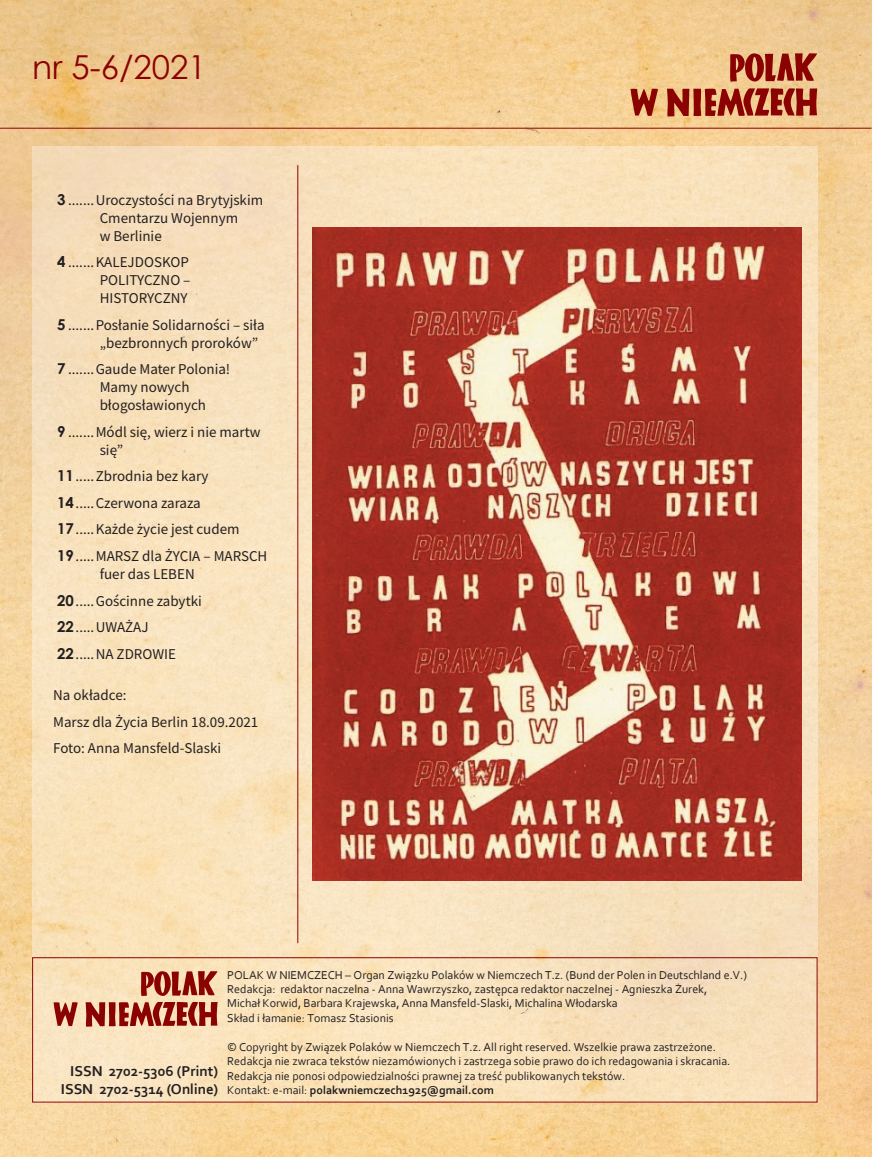
<style>
.page{position:relative;width:872px;height:1157px;background:#fff}
.page>*{position:absolute;margin:0;border:0;box-sizing:border-box;transform-origin:0 0}
.t1{font:33px "Century Gothic";color:#8b0202}
.t2{font:15px/26.5px "Source Sans Pro";color:#231f20}
.t3{font:700 15px/18px "Corbel";color:#231f20;text-align:right}
.t4{font:12px/14.4px "Corbel";color:#231f20}
.s1{font-family:"Century Gothic";font-weight:700}
.s2{font-weight:700}
</style>
<div class="page">
<img style="left:0;top:0;width:872px;height:1157px">
<svg style="left:730px;top:52px;width:87px;height:30px"></svg>
<svg style="left:667px;top:88px;width:150px;height:28px"></svg>
<svg style="left:630px;top:88px;width:28px;height:28px"></svg>
<hr style="left:0;top:128px;width:871px;height:1px;background:#8b0202">
<div style="left:32px;top:146px;width:785px;height:956px;background:#f9e2bd"></div>
<div style="left:32px;top:957px;width:785px;height:145px;border:1px solid #8b0202"></div>
<svg style="left:86px;top:970px;width:132px;height:56px"></svg>
<svg style="left:54px;top:1002px;width:24px;height:24px"></svg>
<hr style="left:297px;top:165px;width:1px;height:778px;background:#8b0202">
<img style="left:312px;top:228px;width:489px;height:652px">
<h1 class="t1" style="left:32px;top:44px;width:176px">nr 5-6/2021</h1>
<p class="t2" style="left:100px;top:191px;width:165px;line-height:18px;text-indent:-43px"><span class="s1">3</span> .......Uroczystości na Brytyjskim<br>Cmentarzu Wojennym<br>w Berlinie</p>
<p class="t2" style="left:100px;top:253px;width:92px;line-height:18px;text-align:justify;text-indent:-43px"><span class="s1">4</span> .......KALEJDOSKOP POLITYCZNO – HISTORYCZNY</p>
<p class="t2" style="left:100px;top:316px;width:166px;line-height:18px;text-indent:-43px"><span class="s1">5</span> .......Posłanie Solidarności – siła „bezbronnych proroków”</p>
<p class="t2" style="left:100px;top:360px;width:132px;line-height:18px;text-indent:-43px"><span class="s1">7</span> .......Gaude Mater Polonia!<br>Mamy nowych błogosławionych</p>
<p class="t2" style="left:100px;top:423px;width:162px;line-height:18px;text-indent:-43px"><span class="s1">9</span> .......Módl się, wierz i nie martw się”</p>
<p class="t2" style="left:57px;top:463px;width:212px"><span class="s1">11</span>.....Zbrodnia bez kary<br><span class="s1">14</span>.....Czerwona zaraza<br><span class="s1">17</span>.....Każde życie jest cudem<br><span class="s1">19</span>.....MARSZ dla ŻYCIA – MARSCH</p>
<p class="t2" style="left:57px;top:560px;width:146px;text-indent:43px">fuer das LEBEN<br><span class="s1">20</span>.....Gościnne zabytki<br><span class="s1">22</span>.....UWAŻAJ<br><span class="s1">22</span>.....NA ZDROWIE</p>
<p class="t2" style="left:53px;top:682px;width:207px">Na okładce:<br>Marsz dla Życia Berlin 18.09.2021<br>Foto: Anna Mansfeld-Slaski</p>
<p class="t3" style="left:61px;top:1061px;width:159px">ISSN 2702-5306 (Print)<br>ISSN 2702-5314 (Online)</p>
<p class="t4" style="left:227px;top:967px;width:521px">POLAK W NIEMCZECH – Organ Związku Polaków w Niemczech T.z. (Bund der Polen in Deutschland e.V.)<br>Redakcja: redaktor naczelna - Anna Wawrzyszko, zastępca redaktor naczelnej - Agnieszka Żurek,<br>Michał Korwid, Barbara Krajewska, Anna Mansfeld-Slaski, Michalina Włodarska<br>Skład i łamanie: Tomasz Stasionis</p>
<p class="t4" style="left:227px;top:1039px;width:505px">© Copyright by Związek Polaków w Niemczech T.z. All right reserved. Wszelkie prawa zastrzeżone.<br>Redakcja nie zwraca tekstów niezamówionych i zastrzega sobie prawo do ich redagowania i skracania.<br>Redakcja nie ponosi odpowiedzialności prawnej za treść publikowanych tekstów.<br>Kontakt: e-mail: <span class="s2">polakwniemczech1925@gmail.com</span></p>
</div>
